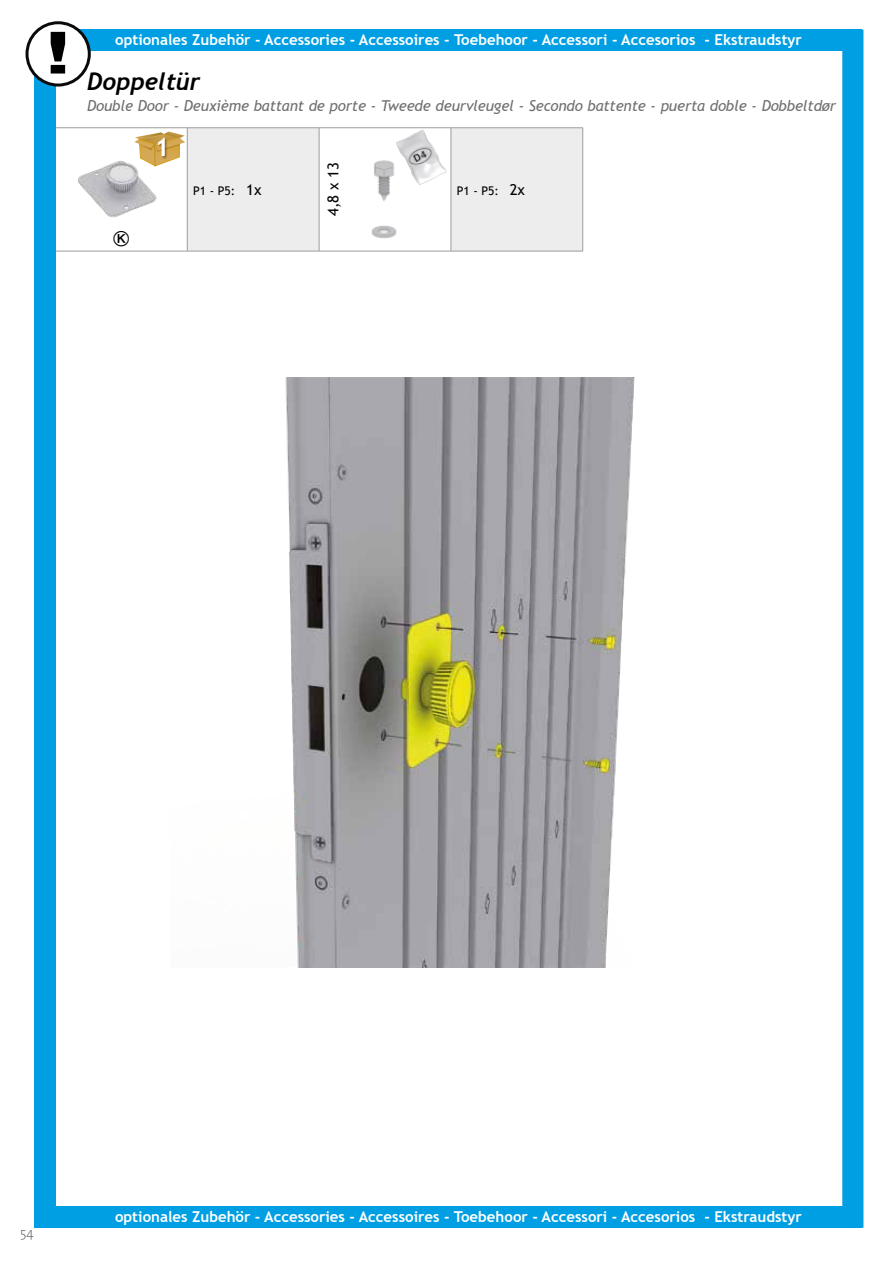
<style>
.page{position:relative;width:893px;height:1263px;background:#fff}
.page>*{position:absolute;margin:0;border:0;box-sizing:border-box;transform-origin:0 0}
.t1{font:700 25.05px "Trebuchet MS";color:#fff}
.t2{font:italic 700 24px "Trebuchet";color:#000}
.t3{font:18px "Bundesbahn Pi 3";color:#000}
.t4{font:700 15px "Trebuchet MS";color:#fff}
.t5{font:italic 15px "Trebuchet MS";letter-spacing:-.01em;color:#706f6f}
.t6{font:15px "Trebuchet MS";color:#000}
.t7{font:300 13.5px "The Sans";color:#706f6f}
.t8{font:12px "Trebuchet MS";color:#000}
.s1{font-size:15px}
</style>
<div class="page">
<div style="left:188px;top:128px;width:394px;height:123px;background:#ededed"></div>
<hr style="left:55px;top:127px;width:132px;height:1px;background:#9d9d9c">
<hr style="left:187px;top:127px;width:132px;height:1px;background:#9d9d9c">
<hr style="left:187px;top:128px;width:1px;height:123px;background:#9d9d9c">
<hr style="left:319px;top:127px;width:132px;height:1px;background:#9d9d9c">
<hr style="left:451px;top:127px;width:132px;height:1px;background:#9d9d9c">
<hr style="left:451px;top:128px;width:1px;height:123px;background:#9d9d9c">
<hr style="left:582px;top:128px;width:1px;height:123px;background:#9d9d9c">
<hr style="left:55px;top:251px;width:132px;height:1px;background:#9d9d9c">
<hr style="left:187px;top:251px;width:132px;height:1px;background:#9d9d9c">
<hr style="left:319px;top:251px;width:132px;height:1px;background:#9d9d9c">
<hr style="left:451px;top:251px;width:132px;height:1px;background:#9d9d9c">
<div style="left:35px;top:66px;width:21px;height:1162px;background:#009fe3"></div>
<div style="left:55px;top:30px;width:807px;height:21px;background:#009fe3"></div>
<div style="left:27px;top:23px;width:62px;height:62px;background:#fff;border-radius:50%"></div>
<div style="left:26px;top:21px;width:65px;height:66px;border:3px solid #0a0a0a;border-radius:50%"></div>
<svg style="left:51px;top:32px;width:14px;height:42px"></svg>
<div style="left:842px;top:30px;width:21px;height:1198px;background:#009fe3"></div>
<div style="left:53px;top:1206px;width:809px;height:22px;background:#009fe3"></div>
<img style="left:285px;top:378px;width:350px;height:590px">
<img style="left:56px;top:128px;width:131px;height:123px">
<img style="left:319px;top:128px;width:132px;height:123px">
<svg style="left:134px;top:132px;width:51px;height:34px"></svg>
<div style="left:158px;top:138px;width:10px;height:21px;background:#000;opacity:.4"></div>
<img style="left:394px;top:127px;width:59px;height:60px">
<p class="t4" style="left:115px;top:31px;width:688px">optionales Zubehör - Accessories - Accessoires - Toebehoor - Accessori - Accesorios - Ekstraudstyr</p>
<h2 class="t2" style="left:87px;top:66px;width:115px">Doppeltür</h2>
<p class="t5" style="left:87px;top:97px;width:750px">Double Door - Deuxième battant de porte - Tweede deurvleugel - Secondo battente - puerta doble - Dobbeltdør</p>
<p class="t3" style="left:113px;top:230px;width:18px">K</p>
<h1 class="t1" style="left:155px;top:132px;width:16px">1</h1>
<p class="t6" style="left:324px;top:216px;width:55px;rotate:-90deg">4,8 x 13</p>
<p class="t8" style="left:193px;top:183px;width:70px">P1 - P5: <span class="s1">1x</span></p>
<p class="t8" style="left:457px;top:183px;width:70px">P1 - P5: <span class="s1">2x</span></p>
<p class="t7" style="left:20px;top:1221px;width:15px">54</p>
<p class="t4" style="left:115px;top:1207px;width:688px">optionales Zubehör - Accessories - Accessoires - Toebehoor - Accessori - Accesorios - Ekstraudstyr</p>
</div>
